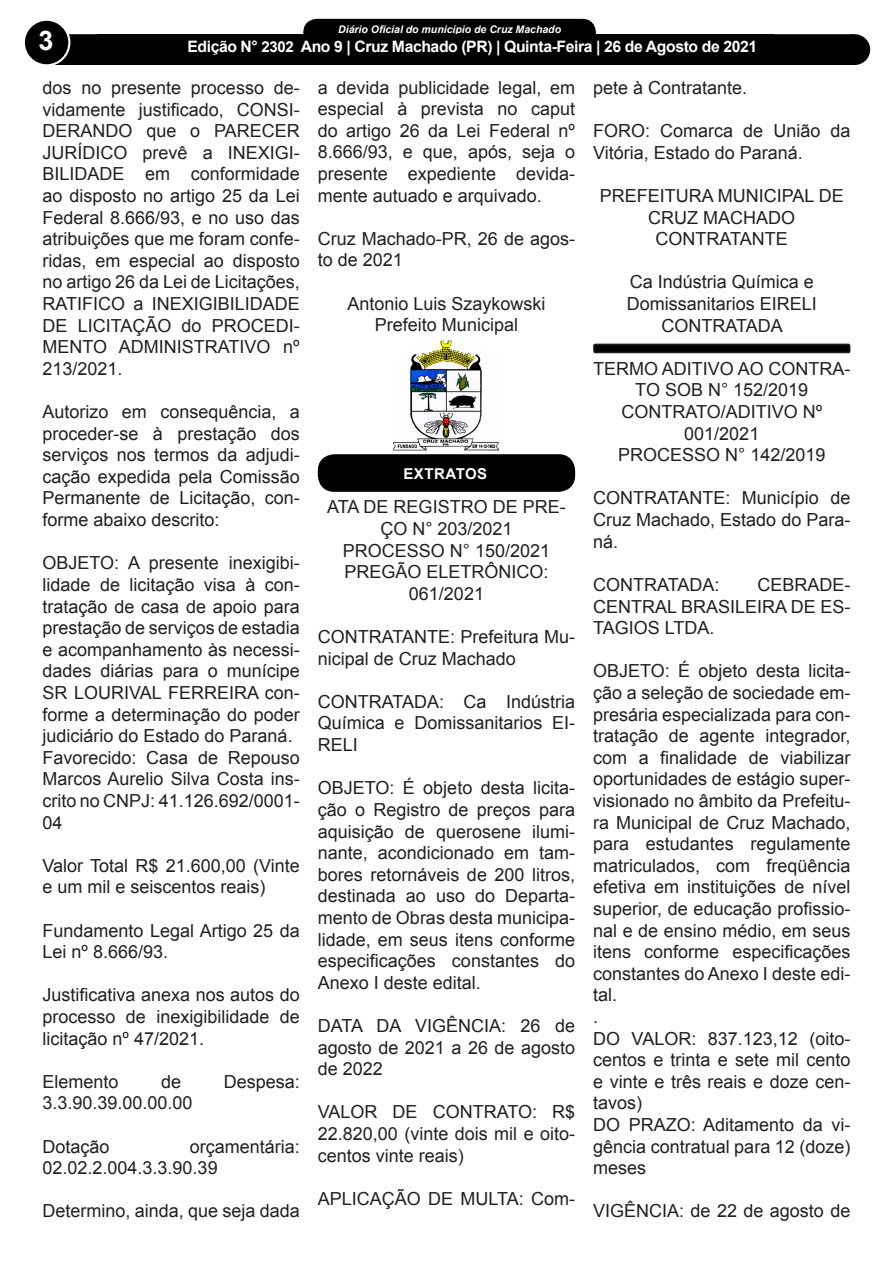
<style>
.page{position:relative;width:893px;height:1263px;background:#fff}
.page>*{position:absolute;margin:0;border:0;box-sizing:border-box;transform-origin:0 0}
.t1{font:700 27px "Arial";color:#fff}
.t2{font:18px/21.6px "Arial";color:#231f20;text-align:justify}
.t3{font:700 15.75px "Arial";letter-spacing:-.025em;color:#fff}
.t4{font:700 15px "Arial";color:#fff}
.t5{font:700 15px "Arial";letter-spacing:.035em;color:#fff}
.t6{font:italic 700 10.5px "Arial";color:#fff}
.s1{font-size:15px}
</style>
<div class="page">
<div style="left:305px;top:20px;width:289px;height:28px;background:#000;border-radius:12px"></div>
<div style="left:303px;top:19px;width:293px;height:31px;border:3px solid #000;border-radius:12px"></div>
<div style="left:39px;top:34px;width:815px;height:31px;background:#000"></div>
<div style="left:24px;top:20px;width:45px;height:45px;background:#000;border-radius:50%"></div>
<div style="left:23px;top:19px;width:47px;height:47px;border:2px solid #fff;border-radius:50%"></div>
<div style="left:840px;top:35px;width:29px;height:29px;background:#000;border-radius:50%"></div>
<div style="left:839px;top:34px;width:31px;height:31px;border:2px solid #000;border-radius:50%"></div>
<img style="left:393px;top:339px;width:106px;height:112px">
<div style="left:318px;top:454px;width:257px;height:38px;background:#000;border-radius:16px"></div>
<div style="left:594px;top:344px;width:256px;height:8px;background:#000;border-radius:2px"></div>
<div style="left:593px;top:344px;width:257px;height:9px;border:2px solid #231f20;border-radius:2px"></div>
<p class="t6" style="left:338px;top:22px;width:224px">Diário Oficial do município de Cruz Machado</p>
<p class="t4" style="left:205px;top:40px;width:491px">Edição 1145 - Cruz Machado (PR) - Terça-Feira - 3 de Janeiro de 2017</p>
<p class="t2" style="left:318px;top:76px;width:259px">a devida publicidade legal, em especial à prevista no caput do artigo 26 da Lei Federal nº 8.666/93, e que, após, seja o presente expediente devida&shy;mente autuado e arquivado.</p>
<p class="t2" style="left:318px;top:228px;width:259px">Cruz Machado-PR, 26 de agos&shy;to de 2021</p>
<p class="t2" style="left:347px;top:292px;width:200px">Antonio Luis Szaykowski</p>
<p class="t2" style="left:375px;top:314px;width:145px">Prefeito Municipal</p>
<p class="t1" style="left:38px;top:21px;width:17px">3</p>
<p class="t3" style="left:187px;top:35px;width:571px">Edição N° <span class="s1">2302</span> Ano 9 | Cruz Machado (PR) | Quinta-Feira | 26 de Agosto de 2021</p>
<p class="t2" style="left:43px;top:77px;width:259px">dos no presente processo de&shy;vidamente justificado, CONSI-DERANDO que o PARECER JURÍDICO prevê a INEXIGI-BILIDADE em conformidade ao disposto no artigo 25 da Lei Federal 8.666/93, e no uso das atribuições que me foram confe&shy;ridas, em especial ao disposto no artigo 26 da Lei de Licitações, RATIFICO a INEXIGIBILIDADE DE LICITAÇÃO do PROCEDI-MENTO ADMINISTRATIVO nº 213/2021.</p>
<p class="t2" style="left:43px;top:401px;width:259px">Autorizo em consequência, a proceder-se à prestação dos serviços nos termos da adjudi&shy;cação expedida pela Comissão Permanente de Licitação, con&shy;forme abaixo descrito:</p>
<p class="t2" style="left:43px;top:552px;width:259px">OBJETO: A presente inexigibi&shy;lidade de licitação visa à con&shy;tratação de casa de apoio para prestação de serviços de estadia e acompanhamento às necessi&shy;dades diárias para o munícipe SR LOURIVAL FERREIRA con&shy;forme a determinação do poder judiciário do Estado do Paraná.</p>
<p class="t2" style="left:43px;top:746px;width:259px">Favorecido: Casa de Repouso Marcos Aurelio Silva Costa ins&shy;crito no CNPJ: 41.126.692/0001- 04</p>
<p class="t2" style="left:43px;top:854px;width:259px">Valor Total R$ 21.600,00 (Vinte e um mil e seiscentos reais)</p>
<p class="t2" style="left:43px;top:919px;width:259px">Fundamento Legal Artigo 25 da<br>Lei nº 8.666/93.</p>
<p class="t2" style="left:43px;top:984px;width:259px">Justificativa anexa nos autos do processo de inexigibilidade de licitação nº 47/2021.</p>
<p class="t2" style="left:43px;top:1070px;width:78px">Elemento</p>
<p class="t2" style="left:161px;top:1070px;width:22px">de</p>
<p class="t2" style="left:224px;top:1070px;width:78px">Despesa:</p>
<p class="t2" style="left:43px;top:1092px;width:152px">3.3.90.39.00.00.00</p>
<p class="t2" style="left:43px;top:1135px;width:69px">Dotação</p>
<p class="t2" style="left:593px;top:77px;width:156px">pete à Contratante.</p>
<p class="t2" style="left:593px;top:120px;width:259px">FORO: Comarca de União da<br>Vitória, Estado do Paraná.</p>
<p class="t2" style="left:600px;top:185px;width:246px;text-align:center">PREFEITURA MUNICIPAL DE<br>CRUZ MACHADO</p>
<p class="t2" style="left:656px;top:228px;width:134px">CONTRATANTE</p>
<p class="t2" style="left:630px;top:271px;width:186px">Ca Indústria Química e</p>
<p class="t2" style="left:627px;top:293px;width:192px">Domissanitarios EIRELI</p>
<p class="t2" style="left:662px;top:314px;width:123px">CONTRATADA</p>
<p class="t2" style="left:593px;top:358px;width:259px;text-align:center">TERMO ADITIVO AO CONTRA-<br>TO SOB N° 152/2019</p>
<p class="t2" style="left:621px;top:401px;width:202px;text-align:center">CONTRATO/ADITIVO Nº<br>001/2021</p>
<p class="t2" style="left:618px;top:444px;width:209px">PROCESSO N° 142/2019</p>
<p class="t2" style="left:593px;top:487px;width:259px">CONTRATANTE: Município de Cruz Machado, Estado do Para&shy;ná.</p>
<p class="t2" style="left:593px;top:574px;width:128px">CONTRATADA:</p>
<p class="t5" style="left:403px;top:463px;width:85px">EXTRATOS</p>
<p class="t2" style="left:327px;top:496px;width:240px;text-align:center">ATA DE REGISTRO DE PRE-<br>ÇO N° 203/2021</p>
<p class="t2" style="left:343px;top:539px;width:209px">PROCESSO N° 150/2021</p>
<p class="t2" style="left:344px;top:561px;width:206px;text-align:center">PREGÃO ELETRÔNICO:<br>061/2021</p>
<p class="t2" style="left:318px;top:626px;width:259px">CONTRATANTE: Prefeitura Mu&shy;nicipal de Cruz Machado</p>
<p class="t2" style="left:318px;top:691px;width:259px">CONTRATADA: Ca Indústria Química e Domissanitarios EI-RELI</p>
<p class="t2" style="left:318px;top:777px;width:259px">OBJETO: É objeto desta licita&shy;ção o Registro de preços para aquisição de querosene ilumi&shy;nante, acondicionado em tam&shy;bores retornáveis de 200 litros, destinada ao uso do Departa&shy;mento de Obras desta municipa&shy;lidade, em seus itens conforme especificações constantes do Anexo I deste edital.</p>
<p class="t2" style="left:318px;top:1015px;width:259px">DATA DA VIGÊNCIA: 26 de agosto de 2021 a 26 de agosto de 2022</p>
<p class="t2" style="left:318px;top:1101px;width:259px">VALOR DE CONTRATO: R$ 22.820,00 (vinte dois mil e oito&shy;centos vinte reais)</p>
<p class="t2" style="left:318px;top:1187px;width:259px">APLICAÇÃO DE MULTA: Com-</p>
<p class="t2" style="left:593px;top:574px;width:259px;text-indent:164px">CEBRADE-CENTRAL BRASILEIRA DE ES-TAGIOS LTDA.</p>
<p class="t2" style="left:593px;top:660px;width:259px">OBJETO: É objeto desta licita&shy;ção a seleção de sociedade em&shy;presária especializada para con&shy;tratação de agente integrador, com a finalidade de viabilizar oportunidades de estágio super&shy;visionado no âmbito da Prefeitu&shy;ra Municipal de Cruz Machado, para estudantes regulamente matriculados, com freqüência efetiva em instituições de nível superior, de educação profissio&shy;nal e de ensino médio, em seus itens conforme especificações constantes do Anexo I deste edi&shy;tal.</p>
<p class="t2" style="left:593px;top:1006px;width:7px">.</p>
<p class="t2" style="left:593px;top:1027px;width:259px">DO VALOR: 837.123,12 (oito&shy;centos e trinta e sete mil cento e vinte e três reais e doze cen&shy;tavos)</p>
<p class="t2" style="left:593px;top:1114px;width:259px">DO PRAZO: Aditamento da vi&shy;gência contratual para 12 (doze) meses</p>
<p class="t2" style="left:593px;top:1200px;width:259px">VIGÊNCIA: de 22 de agosto de</p>
<p class="t2" style="left:43px;top:1135px;width:259px;text-indent:147px">orçamentária:<br>02.02.2.004.3.3.90.39</p>
<p class="t2" style="left:43px;top:1200px;width:259px">Determino, ainda, que seja dada</p>
</div>
